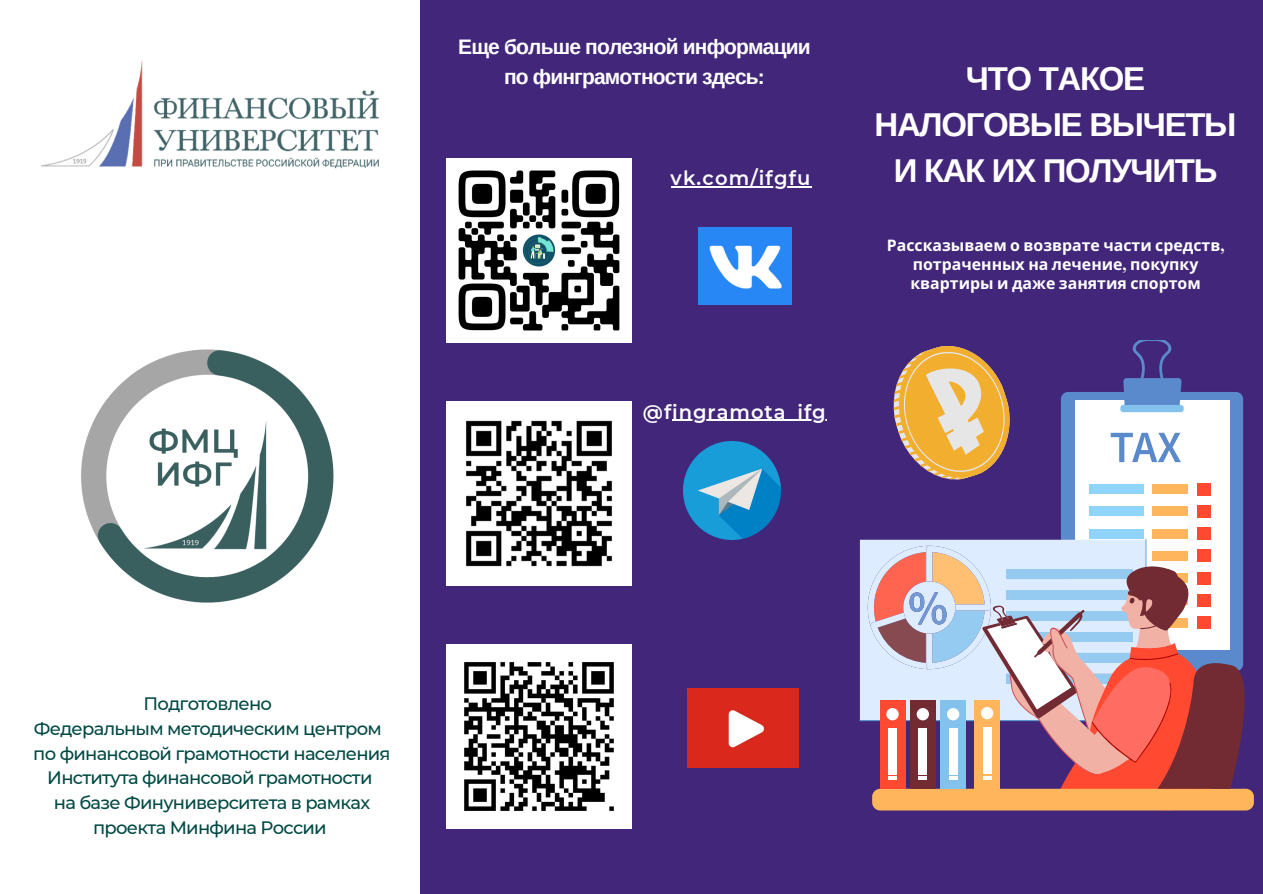
<style>
.page{position:relative;width:1263px;height:894px;background:#fff}
.page>*{position:absolute;margin:0;border:0;box-sizing:border-box;transform-origin:0 0}
.t1{font:700 33px/46px "Arimo";letter-spacing:-.04em;color:#fff;text-align:center}
.t2{font:700 21px/29.2px "Arimo";letter-spacing:-.04em;color:#fff;text-align:center}
.t3{font:600 19.5px "Montserrat";letter-spacing:.05em;color:#fff}
.t4{font:500 18px/24.8px "Montserrat";letter-spacing:-.04em;color:#004943;text-align:center}
.t5{font:700 15.9px/18.9px "Noto Sans";color:#fff;text-align:center}
.s1{font-family:"Agrandir"}
</style>
<div class="page">
<div style="left:822px;top:0;width:441px;height:893px;background:#42267a"></div>
<div style="left:421px;top:0;width:424px;height:893px;background:#42267a"></div>
<img style="left:81px;top:349px;width:253px;height:254px">
<img style="left:42px;top:60px;width:337px;height:109px">
<img style="left:699px;top:227px;width:92px;height:78px">
<img style="left:447px;top:158px;width:184px;height:184px">
<img style="left:683px;top:441px;width:98px;height:98px">
<img style="left:447px;top:401px;width:184px;height:184px">
<img style="left:447px;top:644px;width:184px;height:184px">
<img style="left:688px;top:688px;width:110px;height:78px">
<div style="left:1061px;top:392px;width:182px;height:279px;background:#5a89cc;border-radius:7px"></div>
<div style="left:1074px;top:400px;width:155px;height:250px;background:#fff"></div>
<div style="left:1120px;top:405px;width:64px;height:7px;background:#83c2ed;border-radius:3px"></div>
<svg style="left:1123px;top:340px;width:59px;height:65px"></svg>
<svg style="left:1111px;top:432px;width:70px;height:30px"></svg>
<div style="left:1197px;top:482px;width:13px;height:13px;background:#ff4931"></div>
<div style="left:1197px;top:505px;width:13px;height:12px;background:#ff4931"></div>
<div style="left:1197px;top:527px;width:13px;height:12px;background:#ff4931"></div>
<div style="left:1089px;top:484px;width:55px;height:9px;background:#91d4f9"></div>
<div style="left:1089px;top:506px;width:55px;height:10px;background:#91d4f9"></div>
<div style="left:1089px;top:528px;width:55px;height:10px;background:#91d4f9"></div>
<div style="left:1152px;top:484px;width:35px;height:9px;background:#ffb55c"></div>
<div style="left:1152px;top:506px;width:35px;height:10px;background:#ffb55c"></div>
<div style="left:1152px;top:528px;width:35px;height:10px;background:#ffb55c"></div>
<svg style="left:859px;top:539px;width:287px;height:182px;background:#cad4ef"></svg>
<svg style="left:865px;top:545px;width:389px;height:265px"></svg>
<svg style="left:893px;top:346px;width:117px;height:134px"></svg>
<hr style="left:671px;top:186px;width:140px;height:1px;background:#fff">
<hr style="left:672px;top:419px;width:155px;height:1px;background:#fff">
<p class="t2" style="left:458px;top:32px;width:354px">Еще больше полезной информации по финграмотности здесь:</p>
<p class="t3" style="left:671px;top:166px;width:141px">vk.com/ifgfu</p>
<p class="t3" style="left:643px;top:399px;width:184px">@fingramota_ifg</p>
<p class="t1" style="left:874px;top:55px;width:364px">ЧТО ТАКОЕ<br>НАЛОГОВЫЕ ВЫЧЕТЫ<br>И КАК ИХ ПОЛУЧИТЬ</p>
<p class="t5" style="left:887px;top:235px;width:339px">Рассказываем о возврате части средств<span class="s1">, </span>потраченных на лечение<span class="s1">,</span> покупку квартиры и даже занятия спортом</p>
<p class="t4" style="left:144px;top:691px;width:130px">Подготовлено</p>
<p class="t4" style="left:34px;top:715px;width:349px">Федеральным методическим центром</p>
<p class="t4" style="left:33px;top:740px;width:359px">по финансовой грамотности населения<br>Института финансовой грамотности</p>
<p class="t4" style="left:54px;top:790px;width:318px">на базе Финуниверситета в рамках проекта Минфина России</p>
</div>
